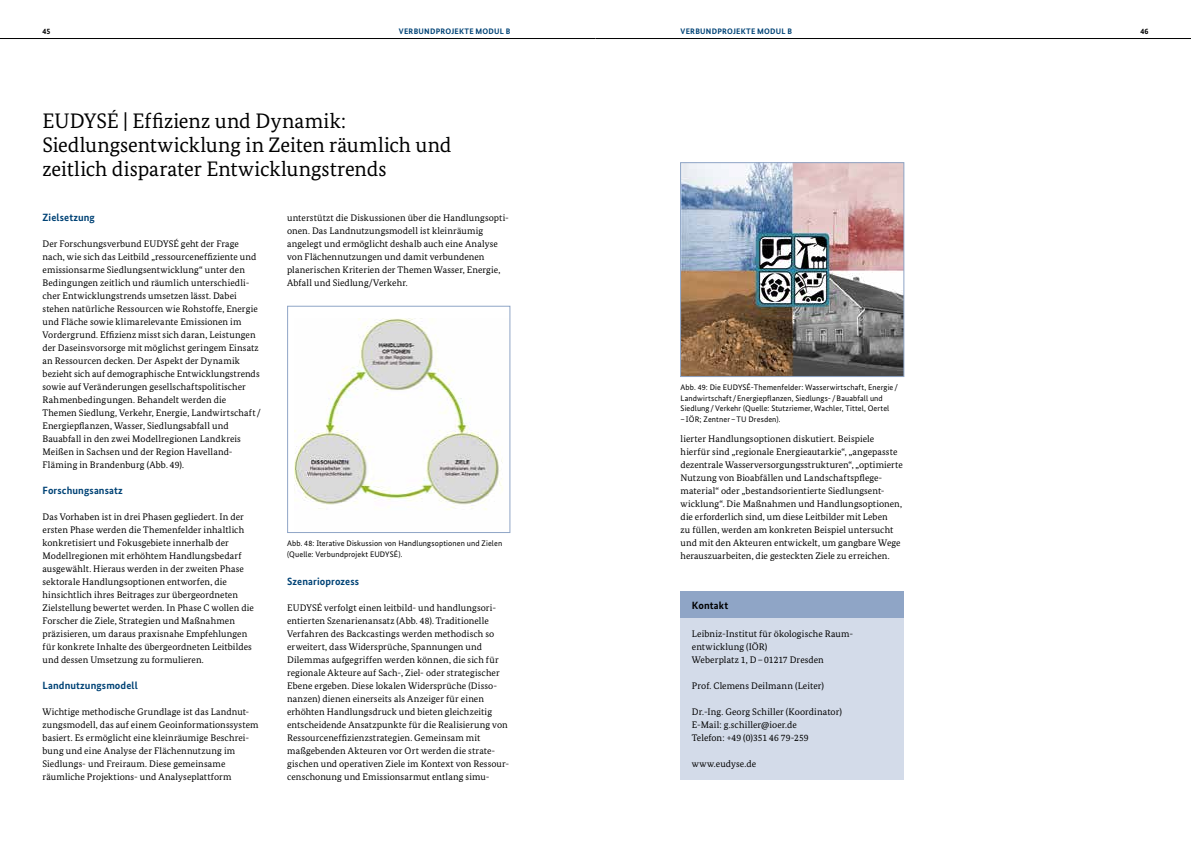
<style>
.page{position:relative;width:1191px;height:842px;background:#fff}
.page>*{position:absolute;margin:0;border:0;box-sizing:border-box;transform-origin:0 0}
.t1{font:21px/24px "Bundes Serif";color:#000}
.t2{font:700 10.5px "Bundes Sans";letter-spacing:.01em;color:#004376}
.t3{font:700 10.5px "Bundes Sans";letter-spacing:.01em;color:#000}
.t4{font:9.5px/13px "Bundes Serif";letter-spacing:.01em;color:#000}
.t5{font:8px/10.5px "Bundes Sans";letter-spacing:.015em;color:#000}
.t6{font:700 8px "Bundes Sans";letter-spacing:.03em;color:#004376}
.t7{font:700 8px "Bundes Sans";color:#000}
</style>
<div class="page">
<hr style="left:0;top:38px;width:595px;height:1px;background:#000">
<hr style="left:595px;top:38px;width:596px;height:1px;background:#000">
<img style="left:295px;top:318px;width:208px;height:192px">
<div style="left:287px;top:306px;width:223px;height:227px;border:1px solid #8fa5c6"></div>
<div style="left:680px;top:611px;width:224px;height:169px;background:#d3dbe9"></div>
<div style="left:680px;top:592px;width:224px;height:26px;background:#8fa5c6"></div>
<img style="left:682px;top:164px;width:220px;height:211px">
<div style="left:680px;top:162px;width:224px;height:215px;border:1px solid #8fa5c6"></div>
<p class="t7" style="left:43px;top:27px;width:9px">45</p>
<p class="t6" style="left:399px;top:27px;width:21px">Verbund</p>
<p class="t6" style="left:436px;top:27px;width:59px">projekte modul</p>
<p class="t6" style="left:506px;top:27px;width:6px">B</p>
<p class="t6" style="left:680px;top:27px;width:21px">Verbund</p>
<p class="t6" style="left:717px;top:27px;width:59px">projekte modul</p>
<p class="t6" style="left:787px;top:27px;width:6px">B</p>
<p class="t7" style="left:1140px;top:27px;width:9px">46</p>
<h1 class="t1" style="left:43px;top:109px;width:410px">EUDYSÉ | Effizienz und Dynamik:<br>Siedlungsentwicklung in Zeiten räumlich und zeitlich disparater Entwicklungstrends</h1>
<p class="t2" style="left:43px;top:211px;width:54px">Zielsetzung</p>
<p class="t4" style="left:43px;top:237px;width:220px">Der Forschungsverbund EUDYSÉ geht der Frage nach, wie sich das Leitbild „ressourceneffiziente und emissionsarme Siedlungsentwicklung“ unter den Bedingungen zeitlich und räumlich unterschiedli&shy;cher Entwicklungstrends umsetzen lässt. Dabei stehen natürliche Ressourcen wie Rohstoffe, Energie und Fläche sowie klimarelevante Emissionen im Vordergrund. Effizienz misst sich daran, Leistungen der Daseinsvorsorge mit möglichst geringem Einsatz an Ressourcen decken. Der Aspekt der Dynamik bezieht sich auf demographische Entwicklungstrends sowie auf Veränderungen gesellschaftspolitischer Rahmenbedingungen. Behandelt werden die Themen Siedlung, Verkehr, Energie, Landwirtschaft/ Energiepflanzen, Wasser, Siedlungsabfall und Bauabfall in den zwei Modellregionen Landkreis Meißen in Sachsen und der Region Havelland-Fläming in Brandenburg (Abb. 49).</p>
<p class="t2" style="left:43px;top:484px;width:82px">Forschungsansatz</p>
<p class="t4" style="left:43px;top:510px;width:213px">Das Vorhaben ist in drei Phasen gegliedert. In der ersten Phase werden die Themenfelder inhaltlich konkretisiert und Fokusgebiete innerhalb der Modellregionen mit erhöhtem Handlungsbedarf ausgewählt. Hieraus werden in der zweiten Phase sektorale Handlungsoptionen entworfen, die hinsichtlich ihres Beitrages zur übergeordneten Zielstellung bewertet werden. In Phase C wollen die Forscher die Ziele, Strategien und Maßnahmen präzisieren, um daraus praxisnahe Empfehlungen für konkrete Inhalte des übergeordneten Leitbildes und dessen Umsetzung zu formulieren.</p>
<p class="t2" style="left:43px;top:679px;width:97px">Landnutzungsmodell</p>
<p class="t4" style="left:43px;top:705px;width:217px">Wichtige methodische Grundlage ist das Landnut&shy;zungsmodell, das auf einem Geoinformationssystem basiert. Es ermöglicht eine kleinräumige Beschrei&shy;bung und eine Analyse der Flächennutzung im Siedlungs- und Freiraum. Diese gemeinsame räumliche Projektions- und Analyseplattform</p>
<p class="t4" style="left:287px;top:211px;width:223px">unterstützt die Diskussionen über die Handlungsopti&shy;onen. Das Landnutzungsmodell ist kleinräumig angelegt und ermöglicht deshalb auch eine Analyse von Flächennutzungen und damit verbundenen planerischen Kriterien der Themen Wasser, Energie, Abfall und Siedlung/Verkehr.</p>
<p class="t5" style="left:287px;top:538px;width:217px">Abb. 48: Iterative Diskussion von Handlungsoptionen und Zielen (Quelle: Verbundprojekt EUDYSÉ).</p>
<p class="t2" style="left:287px;top:575px;width:73px">Szenarioprozess</p>
<p class="t4" style="left:287px;top:601px;width:223px">EUDYSÉ verfolgt einen leitbild- und handlungsori&shy;entierten Szenarienansatz (Abb. 48). Traditionelle Verfahren des Backcastings werden methodisch so erweitert, dass Widersprüche, Spannungen und Dilemmas aufgegriffen werden können, die sich für regionale Akteure auf Sach-, Ziel- oder strategischer Ebene ergeben. Diese lokalen Widersprüche (Disso&shy;nanzen) dienen einerseits als Anzeiger für einen erhöhten Handlungsdruck und bieten gleichzeitig entscheidende Ansatzpunkte für die Realisierung von Ressourceneffizienzstrategien. Gemeinsam mit maßgebenden Akteuren vor Ort werden die strate&shy;gischen und operativen Ziele im Kontext von Ressour&shy;censchonung und Emissionsarmut entlang simu-</p>
<p class="t5" style="left:680px;top:382px;width:219px">Abb. 49: Die EUDYSÉ-Themenfelder: Wasserwirtschaft, Energie/ Landwirtschaft/Energiepflanzen, Siedlungs-/Bauabfall und Siedlung/Verkehr (Quelle: Stutzriemer, Wachler, Tittel, Oertel –IÖR; Zentner–TU Dresden).</p>
<p class="t4" style="left:680px;top:432px;width:224px">lierter Handlungsoptionen diskutiert. Beispiele hierfür sind „regionale Energieautarkie“, „angepasste dezentrale Wasserversorgungsstrukturen“, „optimierte Nutzung von Bioabfällen und Landschaftspflege&shy;material“ oder „bestandsorientierte Siedlungsent&shy;wicklung“. Die Maßnahmen und Handlungsoptionen, die erforderlich sind, um diese Leitbilder mit Leben<br>zu füllen, werden am konkreten Beispiel untersucht und mit den Akteuren entwickelt, um gangbare Wege herauszuarbeiten, die gesteckten Ziele zu erreichen.</p>
<p class="t3" style="left:692px;top:599px;width:38px">Kontakt</p>
<p class="t4" style="left:692px;top:627px;width:162px">Leibniz-Institut für ökologische Raum&shy;entwicklung (IÖR)<br>Weberplatz 1, D–01217 Dresden</p>
<p class="t4" style="left:692px;top:679px;width:134px">Prof. Clemens Deilmann (Leiter)</p>
<p class="t4" style="left:692px;top:705px;width:151px">Dr.-Ing. Georg Schiller (Koordinator)<br>E-Mail: g.schiller@ioer.de<br>Telefon: +49 (0)351 46 79-259</p>
<p class="t4" style="left:692px;top:757px;width:66px">www.eudyse.de</p>
</div>
